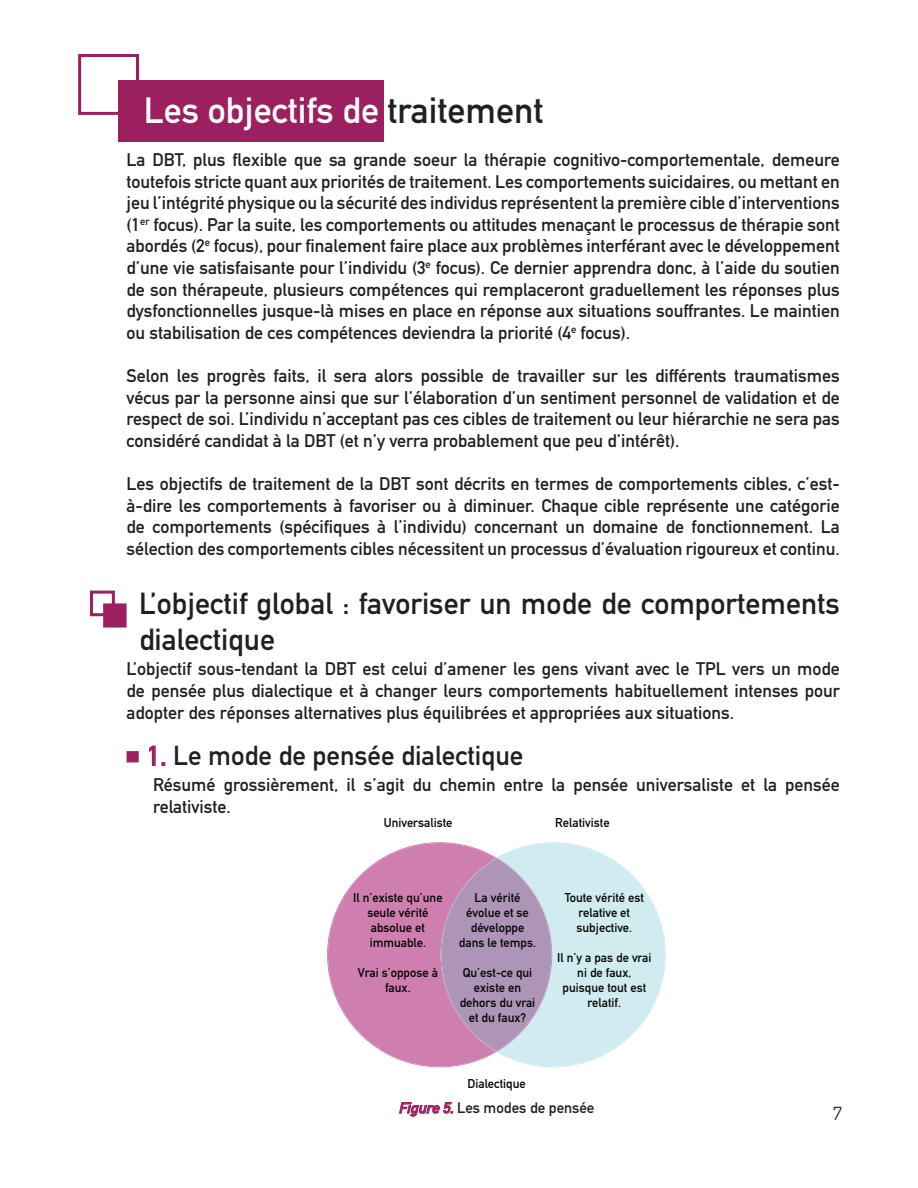
<style>
.page{position:relative;width:918px;height:1188px;background:#fff}
.page>*{position:absolute;margin:0;border:0;box-sizing:border-box;transform-origin:0 0}
.t1{font:700 36px "DIN Alternate";color:#fff}
.t2{font:700 30px/36px "DIN Alternate";color:#231f20}
.t3{font:700 27px "DIN Alternate";color:#231f20}
.t4{font:700 18px/21.6px "DIN Alternate";color:#231f20;text-align:justify}
.t5{font:18px "Dosis";color:#231f20}
.t6{font:700 15px "DIN Alternate";color:#231f20}
.t7{font:700 12.6px/15px "DIN Alternate";color:#040503;text-align:center}
.s1{color:#231f20}
.s2{color:#9c1f60}
.s3{font-style:italic;color:#9c1f60}
</style>
<div class="page">
<svg style="left:149px;top:746px;width:7px;height:20px"></svg>
<div style="left:127px;top:751px;width:12px;height:11px;background:#9c1f60;border:2px solid #9c1f60"></div>
<div style="left:118px;top:81px;width:266px;height:61px;background:#9c1f60"></div>
<div style="left:78px;top:54px;width:61px;height:61px;border:3px solid #9c1f60"></div>
<div style="left:103px;top:603px;width:24px;height:25px;background:#9c1f60;border:2px solid #9c1f60"></div>
<div style="left:90px;top:591px;width:25px;height:25px;border:3px solid #9c1f60"></div>
<svg style="left:327px;top:842px;width:339px;height:225px"></svg>
<svg style="left:399px;top:1102px;width:54px;height:15px"></svg>
<p class="t1" style="left:144px;top:83px;width:401px">Les objectifs de <span class="s1">traitement</span></p>
<p class="t4" style="left:127px;top:148px;width:715px">La DBT, plus flexible que sa grande soeur la thérapie cognitivo-comportementale, demeure toutefois stricte quant aux priorités de traitement. Les comportements suicidaires, ou mettant en jeu l’intégrité physique ou la sécurité des individus représentent la première cible d’interventions (1<sup>er</sup> focus). Par la suite, les comportements ou attitudes menaçant le processus de thérapie sont abordés (2<sup>e</sup> focus), pour finalement faire place aux problèmes interférant avec le développement d’une vie satisfaisante pour l’individu (3<sup>e</sup> focus). Ce dernier apprendra donc, à l’aide du soutien de son thérapeute, plusieurs compétences qui remplaceront graduellement les réponses plus dysfonctionnelles jusque-là mises en place en réponse aux situations souffrantes. Le maintien ou stabilisation de ces compétences deviendra la priorité (4<sup>e</sup> focus).</p>
<p class="t4" style="left:127px;top:364px;width:715px">Selon les progrès faits, il sera alors possible de travailler sur les différents traumatismes vécus par la personne ainsi que sur l’élaboration d’un sentiment personnel de validation et de respect de soi. L’individu n’acceptant pas ces cibles de traitement ou leur hiérarchie ne sera pas considéré candidat à la DBT (et n’y verra probablement que peu d’intérêt).</p>
<p class="t4" style="left:127px;top:472px;width:715px">Les objectifs de traitement de la DBT sont décrits en termes de comportements cibles, c’est&shy;à-dire les comportements à favoriser ou à diminuer. Chaque cible représente une catégorie de comportements (spécifiques à l’individu) concernant un domaine de fonctionnement. La sélection des comportements cibles nécessitent un processus d’évaluation rigoureux et continu.</p>
<p class="t2" style="left:139px;top:583px;width:702px">L’objectif global : favoriser un mode de comportements dialectique</p>
<p class="t4" style="left:127px;top:657px;width:715px">L’objectif sous-tendant la DBT est celui d’amener les gens vivant avec le TPL vers un mode de pensée plus dialectique et à changer leurs comportements habituellement intenses pour adopter des réponses alternatives plus équilibrées et appropriées aux situations.</p>
<p class="t3" style="left:147px;top:735px;width:378px"><span class="s2">1.</span> Le mode de pensée dialectique</p>
<p class="t4" style="left:153px;top:773px;width:688px">Résumé grossièrement, il s’agit du chemin entre la pensée universaliste et la pensée relativiste.</p>
<p class="t7" style="left:384px;top:815px;width:70px">Universaliste</p>
<p class="t7" style="left:555px;top:815px;width:56px">Relativiste</p>
<p class="t7" style="left:353px;top:889px;width:91px">Il n’existe qu’une seule vérité absolue et immuable.</p>
<p class="t7" style="left:358px;top:964px;width:82px">Vrai s’oppose à faux.</p>
<p class="t7" style="left:459px;top:889px;width:79px">La vérité évolue et se développe dans le temps.</p>
<p class="t7" style="left:460px;top:964px;width:77px">Qu’est-ce qui existe en dehors du vrai et du faux?</p>
<p class="t7" style="left:565px;top:889px;width:81px">Toute vérité est relative et subjective.</p>
<p class="t7" style="left:557px;top:949px;width:96px">Il n’y a pas de vrai ni de faux, puisque tout est relatif.</p>
<p class="t7" style="left:467px;top:1076px;width:60px">Dialectique</p>
<p class="t6" style="left:398px;top:1097px;width:197px"><span class="s3">Figure5.</span>Les modes de pensée</p>
<p class="t5" style="left:833px;top:1102px;width:10px">7</p>
</div>
